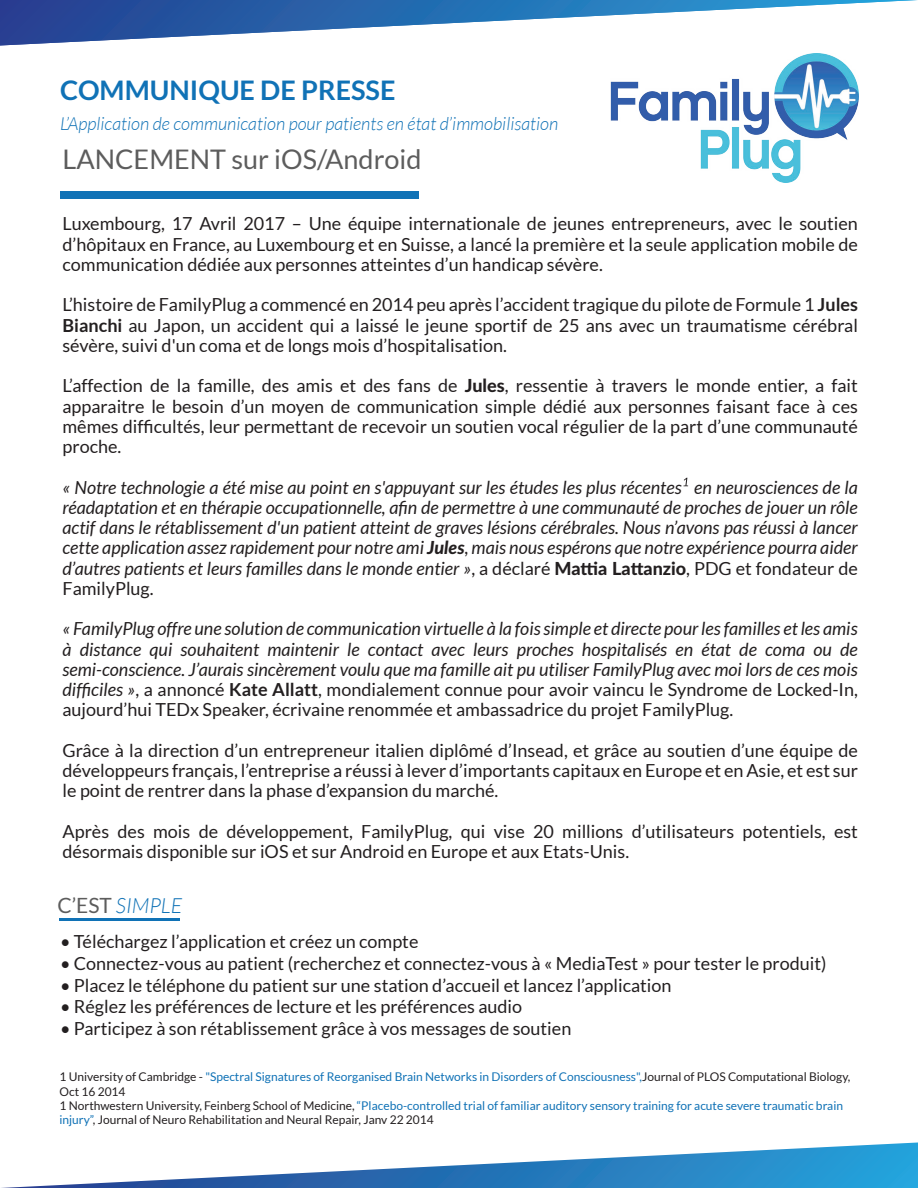
<style>
.page{position:relative;width:918px;height:1188px;background:#fff}
.page>*{position:absolute;margin:0;border:0;box-sizing:border-box;transform-origin:0 0}
.t1{font:27px "Lato";color:#5d5d5d}
.t2{font:700 27px "Lato";color:#1072b6}
.t3{font:italic 300 21px "Lato";color:#1072b6}
.t4{font:18px/20.2px "Lato";color:#231f20;text-align:justify}
.t5{font:italic 18px/20.2px "Lato";color:#231f20;text-align:justify}
.t6{font:italic 300 18px "Lato";color:#1072b6}
.t7{font:12px/14.4px "Lato";color:#231f20}
.s1{font-weight:700}
.s2{font-weight:800}
.s3{font-style:normal}
.s4{font-weight:800;font-style:normal}
.s5{font-weight:700;font-style:normal}
.s6{font-weight:400;font-style:normal;color:#5d5d5d}
.s7{color:#1072b6}
</style>
<div class="page">
<div style="left:60px;top:191px;width:359px;height:7px;background:#1072b6"></div>
<hr style="left:60px;top:918px;width:120px;height:2px;background:#1072b6">
<img style="left:610px;top:53px;width:249px;height:129px">
<svg style="left:0;top:0;width:917px;height:46px"></svg>
<svg style="left:1px;top:1142px;width:917px;height:46px"></svg>
<svg style="left:683px;top:478px;width:5px;height:8px"></svg>
<h1 class="t2" style="left:60px;top:75px;width:337px">COMMUNIQUE DE PRESSE</h1>
<p class="t6" style="left:60px;top:114px;width:500px">L’Application de communication pour patients en état d’immobilisation</p>
<h1 class="t1" style="left:63px;top:144px;width:361px">LANCEMENT sur iOS/Android</h1>
<p class="t4" style="left:63px;top:214px;width:797px">Luxembourg, 17 Avril 2017 – Une équipe internationale de jeunes entrepreneurs, avec le soutien d’hôpitaux en France, au Luxembourg et en Suisse, a lancé la première et la seule application mobile de communication dédiée aux personnes atteintes d’un handicap sévère.</p>
<p class="t4" style="left:63px;top:295px;width:797px">L’histoire de FamilyPlug a commencé en 2014 peu après l’accident tragique du pilote de Formule 1 <span class="s1">Jules Bianchi</span> au Japon, un accident qui a laissé le jeune sportif de 25 ans avec un traumatisme cérébral sévère, suivi d'un coma et de longs mois d’hospitalisation.</p>
<p class="t4" style="left:63px;top:376px;width:797px">L’affection de la famille, des amis et des fans de <span class="s2">Jules</span>, ressentie à travers le monde entier, a fait apparaitre le besoin d’un moyen de communication simple dédié aux personnes faisant face à ces mêmes difficultés, leur permettant de recevoir un soutien vocal régulier de la part d’une communauté proche.</p>
<p class="t5" style="left:63px;top:478px;width:797px">« Notre technologie a été mise au point en s'appuyant sur les études les plus récentes en neurosciences de la réadaptation et en thérapie occupationnelle, afin de permettre à une communauté de proches de jouer un rôle actif dans le rétablissement d'un patient atteint de graves lésions cérébrales. Nous n’avons pas réussi à lancer cette application assez rapidement pour notre ami <span class="s2">Jules</span>, mais nous espérons que notre expérience pourra aider d’autres patients et leurs familles dans le monde entier »<span class="s3">, a déclaré</span> <span class="s4">Mattia Lattanzio</span><span class="s3">, PDG et fondateur de FamilyPlug.</span></p>
<p class="t5" style="left:63px;top:619px;width:797px">« FamilyPlug offre une solution de communication virtuelle à la fois simple et directe pour les familles et les amis à distance qui souhaitent maintenir le contact avec leurs proches hospitalisés en état de coma ou de semi-conscience. J’aurais sincèrement voulu que ma famille ait pu utiliser FamilyPlug avec moi lors de ces mois difficiles »<span class="s3">, a annoncé</span> <span class="s5">Kate Allatt</span><span class="s3">, mondialement connue pour avoir vaincu le Syndrome de Locked-In, aujourd’hui TEDx Speaker, écrivaine renommée et ambassadrice du projet FamilyPlug.</span></p>
<p class="t4" style="left:63px;top:740px;width:797px">Grâce à la direction d’un entrepreneur italien diplômé d’Insead, et grâce au soutien d’une équipe de développeurs français, l’entreprise a réussi à lever d’importants capitaux en Europe et en Asie, et est sur le point de rentrer dans la phase d’expansion du marché.</p>
<p class="t4" style="left:63px;top:821px;width:797px">Après des mois de développement, FamilyPlug, qui vise 20 millions d’utilisateurs potentiels, est désormais disponible sur iOS et sur Android en Europe et aux Etats-Unis.</p>
<p class="t3" style="left:57px;top:894px;width:126px"><span class="s6">C’EST</span> SIMPLE</p>
<p class="t4" style="left:60px;top:932px;width:360px">• Téléchargez l’application et créez un compte</p>
<p class="t4" style="left:60px;top:953px;width:768px">• Connectez-vous au patient (recherchez et connectez-vous à « MediaTest » pour tester le produit)</p>
<p class="t4" style="left:60px;top:975px;width:613px">• Placez le téléphone du patient sur une station d’accueil et lancez l’application</p>
<p class="t4" style="left:60px;top:996px;width:464px">• Réglez les préférences de lecture et les préférences audio</p>
<p class="t4" style="left:60px;top:1018px;width:513px">• Participez à son rétablissement grâce à vos messages de soutien</p>
<p class="t7" style="left:59px;top:1070px;width:792px">1 University of Cambridge - <span class="s7">"Spectral Signatures of Reorganised Brain Networks in Disorders of Consciousness",</span>Journal of PLOS Computational Biology, Oct 16 2014<br>1 Northwestern University, Feinberg School of Medicine, <span class="s7">“Placebo-controlled trial of familiar auditory sensory training for acute severe traumatic brain injury”</span>, Journal of Neuro Rehabilitation and Neural Repair, Janv 22 2014</p>
</div>
